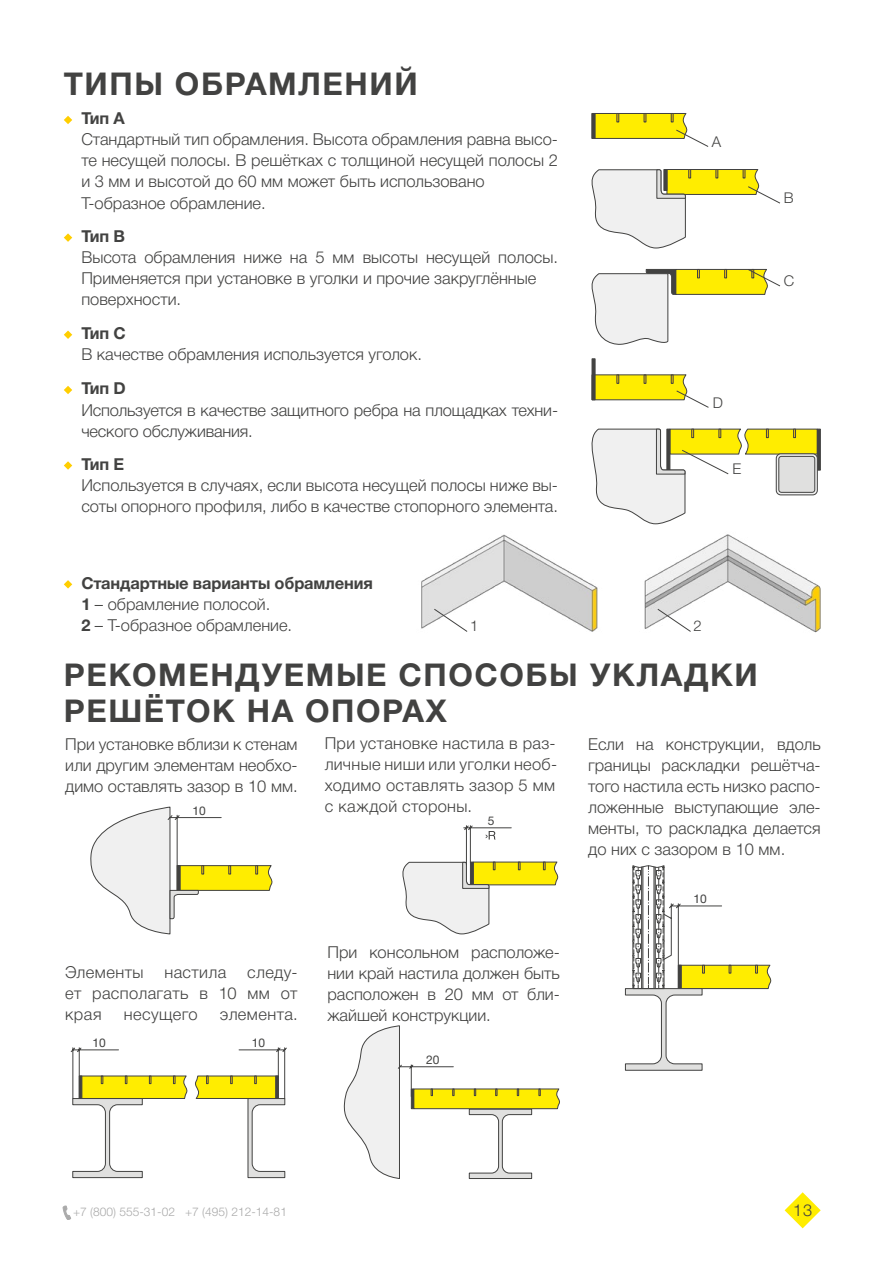
<style>
.page{position:relative;width:893px;height:1263px;background:#fff}
.page>*{position:absolute;margin:0;border:0;box-sizing:border-box;transform-origin:0 0}
.t1{font:700 31.5px/36px "Helvetica Neue Cyr";letter-spacing:.05em;color:#424241}
.t2{font:300 16.5px/21px "Helvetica Neue Cyr";color:#424241}
.t3{font:300 16.5px/21px "Helvetica Neue Cyr";letter-spacing:.02em;color:#424241}
.t4{font:300 16.5px "Helvetica Neue Cyr";letter-spacing:.025em;color:#424241}
.t5{font:700 16.5px "Helvetica Neue Cyr";letter-spacing:-.055em;color:#424241}
.t6{font:300 16.5px "Helvetica Neue Cyr";letter-spacing:.03em;color:#424241}
.t7{font:300 14.85px "Helvetica Neue Cyr";color:#424241}
.t8{font:300 12px "Helvetica Neue Cyr";color:#aaa}
.t9{font:12px "Helvetica Neue Cyr";color:#424241}
.s1{font-weight:700}
</style>
<div class="page">
<svg style="left:785px;top:1192px;width:36px;height:36px"></svg>
<svg style="left:63px;top:1205px;width:8px;height:15px"></svg>
<svg style="left:64px;top:580px;width:8px;height:9px"></svg>
<svg style="left:625px;top:865px;width:147px;height:206px"></svg>
<hr style="left:643px;top:867px;width:1px;height:121px;background:#424241">
<hr style="left:641px;top:867px;width:1px;height:121px;background:#424241">
<svg style="left:64px;top:116px;width:8px;height:8px"></svg>
<svg style="left:64px;top:233px;width:8px;height:9px"></svg>
<svg style="left:64px;top:330px;width:8px;height:9px"></svg>
<svg style="left:64px;top:461px;width:8px;height:9px"></svg>
<svg style="left:591px;top:113px;width:118px;height:34px"></svg>
<hr style="left:592px;top:358px;width:3px;height:42px;background:#424241">
<svg style="left:591px;top:374px;width:118px;height:34px"></svg>
<svg style="left:591px;top:169px;width:190px;height:80px"></svg>
<svg style="left:818px;top:429px;width:3px;height:41px"></svg>
<svg style="left:591px;top:428px;width:227px;height:96px"></svg>
<svg style="left:591px;top:269px;width:190px;height:76px"></svg>
<img style="left:421px;top:534px;width:177px;height:98px">
<svg style="left:433px;top:608px;width:35px;height:24px"></svg>
<img style="left:644px;top:534px;width:177px;height:99px">
<svg style="left:657px;top:608px;width:34px;height:24px"></svg>
<svg style="left:64px;top:386px;width:8px;height:8px"></svg>
<svg style="left:343px;top:1025px;width:217px;height:154px"></svg>
<svg style="left:70px;top:1047px;width:118px;height:131px"></svg>
<svg style="left:195px;top:1047px;width:92px;height:131px"></svg>
<svg style="left:90px;top:806px;width:183px;height:128px"></svg>
<svg style="left:402px;top:825px;width:157px;height:109px"></svg>
<h1 class="t1" style="left:64px;top:66px;width:355px">ТИПЫ ОБРАМЛЕНИЙ</h1>
<p class="t5" style="left:81px;top:109px;width:45px">Тип А</p>
<p class="t2" style="left:81px;top:129px;width:478px">Стандартный тип обрамления. Высота обрамления равна высо&shy;те несущей полосы. В решётках с толщиной несущей полосы 2 и 3 мм и высотой до 60 мм может быть использовано Т-образное обрамление.</p>
<p class="t5" style="left:81px;top:227px;width:45px">Тип B</p>
<p class="t2" style="left:81px;top:247px;width:478px">Высота обрамления ниже на 5 мм высоты несущей полосы.<br>Применяется при установке в уголки и прочие закруглённые поверхности.</p>
<p class="t5" style="left:81px;top:324px;width:46px">Тип C</p>
<p class="t2" style="left:81px;top:344px;width:342px">В качестве обрамления используется уголок.</p>
<p class="t5" style="left:81px;top:379px;width:46px">Тип D</p>
<p class="t2" style="left:81px;top:399px;width:478px">Используется в качестве защитного ребра на площадках техни&shy;ческого обслуживания.</p>
<p class="t5" style="left:81px;top:455px;width:44px">Тип E</p>
<p class="t2" style="left:81px;top:475px;width:478px">Используется в случаях, если высота несущей полосы ниже вы&shy;соты опорного профиля, либо в качестве стопорного элемента.</p>
<p class="t7" style="left:712px;top:133px;width:11px">А</p>
<p class="t7" style="left:713px;top:394px;width:12px">D</p>
<p class="t7" style="left:732px;top:461px;width:10px">E</p>
<p class="t2" style="left:81px;top:572px;width:293px"><span class="s1">Стандартные варианты обрамления<br>1</span> – обрамление полосой.<br><span class="s1">2</span> – Т-образное обрамление.</p>
<p class="t7" style="left:470px;top:617px;width:10px">1</p>
<p class="t7" style="left:694px;top:617px;width:10px">2</p>
<p class="t7" style="left:784px;top:190px;width:11px">B</p>
<p class="t7" style="left:784px;top:273px;width:12px">C</p>
<h1 class="t1" style="left:64px;top:657px;width:695px">РЕКОМЕНДУЕМЫЕ СПОСОБЫ УКЛАДКИ<br>РЕШЁТОК НА ОПОРАХ</h1>
<p class="t2" style="left:588px;top:734px;width:234px;text-align:justify">Если на конструкции, вдоль границы раскладки решётча&shy;того настила есть низко распо&shy;ложенные выступающие эле&shy;менты, то раскладка делается до них с зазором в 10 мм.</p>
<p class="t3" style="left:325px;top:733px;width:234px">При установке настила в раз&shy;личные ниши или уголки необ&shy;ходимо оставлять зазор 5 мм с каждой стороны.</p>
<p class="t2" style="left:65px;top:734px;width:234px;text-align:justify">При установке вблизи к стенам или другим элементам необхо&shy;димо оставлять зазор в 10 мм.</p>
<p class="t9" style="left:193px;top:804px;width:15px">10</p>
<p class="t9" style="left:488px;top:814px;width:8px">5</p>
<p class="t6" style="left:65px;top:963px;width:80px">Элементы</p>
<p class="t4" style="left:164px;top:963px;width:63px">настила</p>
<p class="t2" style="left:65px;top:961px;width:234px;text-align:justify;text-indent:182px">следу&shy;ет располагать в 10 мм от края</p>
<p class="t4" style="left:124px;top:1005px;width:75px">несущего</p>
<p class="t4" style="left:220px;top:1005px;width:79px">элемента.</p>
<p class="t9" style="left:93px;top:1036px;width:15px">10</p>
<p class="t9" style="left:252px;top:1036px;width:15px">10</p>
<p class="t2" style="left:327px;top:942px;width:234px;text-align:justify">При консольном расположе&shy;нии край настила должен быть расположен в 20 мм от бли&shy;жайшей конструкции.</p>
<p class="t9" style="left:426px;top:1053px;width:15px">20</p>
<p class="t9" style="left:693px;top:892px;width:15px">10</p>
<p class="t8" style="left:73px;top:1205px;width:215px">+7 (800) 555-31-02 +7 (495) 212-14-81</p>
<p class="t2" style="left:793px;top:1200px;width:21px">13</p>
</div>
